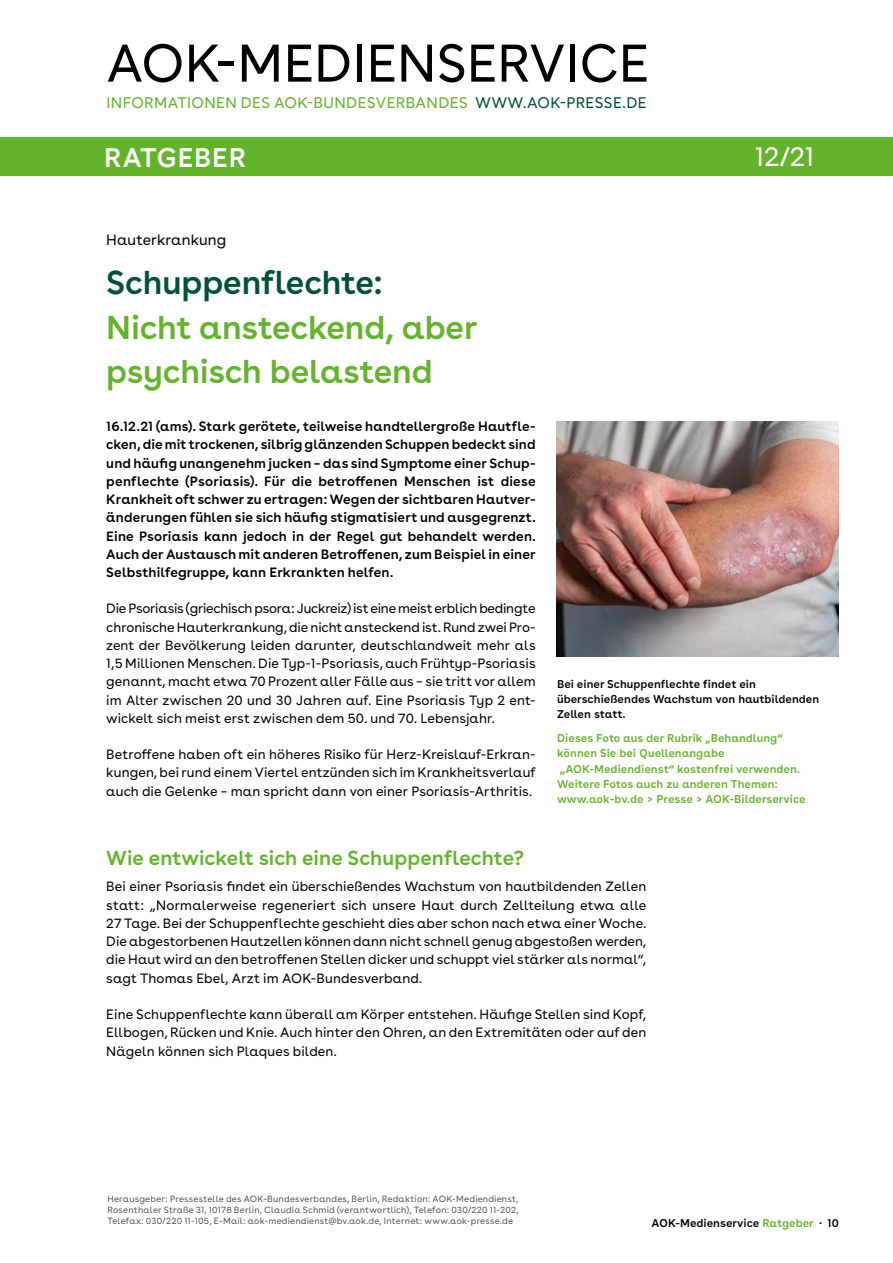
<style>
.page{position:relative;width:893px;height:1263px;background:#fff}
.page>*{position:absolute;margin:0;border:0;box-sizing:border-box;transform-origin:0 0}
.t1{font:52.8px "AOK Buenos Aires";letter-spacing:.005em;color:#000}
.t2{font:600 33px/44.5px "AOK Buenos Aires";letter-spacing:-.005em;color:#64b32c}
.t3{font:600 33px "AOK Buenos Aires";letter-spacing:-.005em;color:#005232}
.t4{font:600 27px "AOK Buenos Aires";letter-spacing:.025em;color:#fff}
.t5{font:27px "AOK Buenos Aires";color:#fff}
.t6{font:600 20.25px "AOK Buenos Aires";color:#64b32c}
.t7{font:15.3px "AOK Buenos Aires";letter-spacing:.025em;color:#64b32c}
.t8{font:15px "AOK Buenos Aires";letter-spacing:.005em;color:#000}
.t9{font:13.5px/18.3px "AOK Buenos Aires";letter-spacing:.01em;color:#000;text-align:justify}
.t10{font:600 13.5px/18.1px "AOK Buenos Aires";letter-spacing:.01em;color:#000;text-align:justify}
.t11{font:600 11.25px/15.1px "AOK Buenos Aires Text";color:#64b32c}
.t12{font:600 11.25px/15.1px "AOK Buenos Aires Text";color:#000}
.t13{font:9px/10.8px "AOK Buenos Aires";letter-spacing:.025em;color:#565656;text-align:justify}
.s1{color:#005232}
.s2{color:#64b32c}
</style>
<div class="page">
<div style="left:0;top:137px;width:893px;height:39px;background:#64b32c"></div>
<img style="left:557px;top:421px;width:282px;height:235px">
<h1 class="t1" style="left:107px;top:20px;width:545px">AOK-MEDIENSERVICE</h1>
<p class="t7" style="left:106px;top:91px;width:542px">INFORMATIONEN DES AOK-BUNDESVERBANDES <span class="s1">WWW.AOK-PRESSE.DE</span></p>
<h3 class="t4" style="left:104px;top:135px;width:143px">RATGEBER</h3>
<h3 class="t5" style="left:755px;top:135px;width:61px">12/21</h3>
<p class="t8" style="left:106px;top:228px;width:121px">Hauterkrankung</p>
<h2 class="t3" style="left:106px;top:255px;width:278px">Schuppenflechte:</h2>
<h2 class="t2" style="left:106px;top:301px;width:373px">Nicht ansteckend, aber psychisch belastend</h2>
<p class="t10" style="left:106px;top:416px;width:431px">16.12.21 (ams). Stark gerötete, teilweise handtellergroße Hautfle&shy;cken, die mit trockenen, silbrig glänzenden Schuppen bedeckt sind und häufig unangenehm jucken – das sind Symptome einer Schup&shy;penflechte (Psoriasis). Für die betroffenen Menschen ist diese Krankheit oft schwer zu ertragen: Wegen der sichtbaren Hautver&shy;änderungen fühlen sie sich häufig stigmatisiert und ausgegrenzt.<br>Eine Psoriasis kann jedoch in der Regel gut behandelt werden.<br>Auch der Austausch mit anderen Betroffenen, zum Beispiel in einer Selbsthilfegruppe, kann Erkrankten helfen.</p>
<p class="t9" style="left:106px;top:598px;width:431px">Die Psoriasis (griechisch psora: Juckreiz) ist eine meist erblich bedingte chronische Hauterkrankung, die nicht ansteckend ist. Rund zwei Pro&shy;zent der Bevölkerung leiden darunter, deutschlandweit mehr als 1,5 Millionen Menschen. Die Typ-1-Psoriasis, auch Frühtyp-Psoriasis genannt, macht etwa 70 Prozent aller Fälle aus – sie tritt vor allem im Alter zwischen 20 und 30 Jahren auf. Eine Psoriasis Typ 2 ent&shy;wickelt sich meist erst zwischen dem 50. und 70. Lebensjahr.</p>
<p class="t9" style="left:106px;top:744px;width:431px">Betroffene haben oft ein höheres Risiko für Herz-Kreislauf-Erkran&shy;kungen, bei rund einem Viertel entzünden sich im Krankheitsverlauf auch die Gelenke – man spricht dann von einer Psoriasis-Arthritis.</p>
<p class="t12" style="left:557px;top:675px;width:264px">Bei einer Schuppenflechte findet ein überschießendes Wachstum von hautbildenden<br>Zellen statt.</p>
<p class="t11" style="left:557px;top:729px;width:250px">Dieses Foto aus der Rubrik „Behandlung“ können Sie bei Quellenangabe „AOK-Mediendienst“ kostenfrei verwenden.<br>Weitere Fotos auch zu anderen Themen: www.aok-bv.de &gt; Presse &gt; AOK-Bilderservice</p>
<h3 class="t6" style="left:106px;top:841px;width:419px">Wie entwickelt sich eine Schuppenflechte?</h3>
<p class="t9" style="left:106px;top:876px;width:542px">Bei einer Psoriasis findet ein überschießendes Wachstum von hautbildenden Zellen statt: „Normalerweise regeneriert sich unsere Haut durch Zellteilung etwa alle 27 Tage. Bei der Schuppenflechte geschieht dies aber schon nach etwa einer Woche.<br>Die abgestorbenen Hautzellen können dann nicht schnell genug abgestoßen werden, die Haut wird an den betroffenen Stellen dicker und schuppt viel stärker als normal“, sagt Thomas Ebel, Arzt im AOK-Bundesverband.</p>
<p class="t9" style="left:106px;top:1004px;width:541px">Eine Schuppenflechte kann überall am Körper entstehen. Häufige Stellen sind Kopf, Ellbogen, Rücken und Knie. Auch hinter den Ohren, an den Extremitäten oder auf den Nägeln können sich Plaques bilden.</p>
<p class="t13" style="left:107px;top:1193px;width:413px">Herausgeber: Pressestelle des AOK-Bundesverbandes, Berlin, Redaktion: AOK-Mediendienst, Rosenthaler Straße 31, 10178 Berlin, Claudia Schmid (verantwortlich), Telefon: 030/220 11-202, Telefax: 030/220 11-105, E-Mail: aok-mediendienst@bv.aok.de, Internet: www.aok-presse.de</p>
<p class="t12" style="left:651px;top:1214px;width:189px">AOK-Medienservice <span class="s2">Ratgeber</span> · 10</p>
</div>
